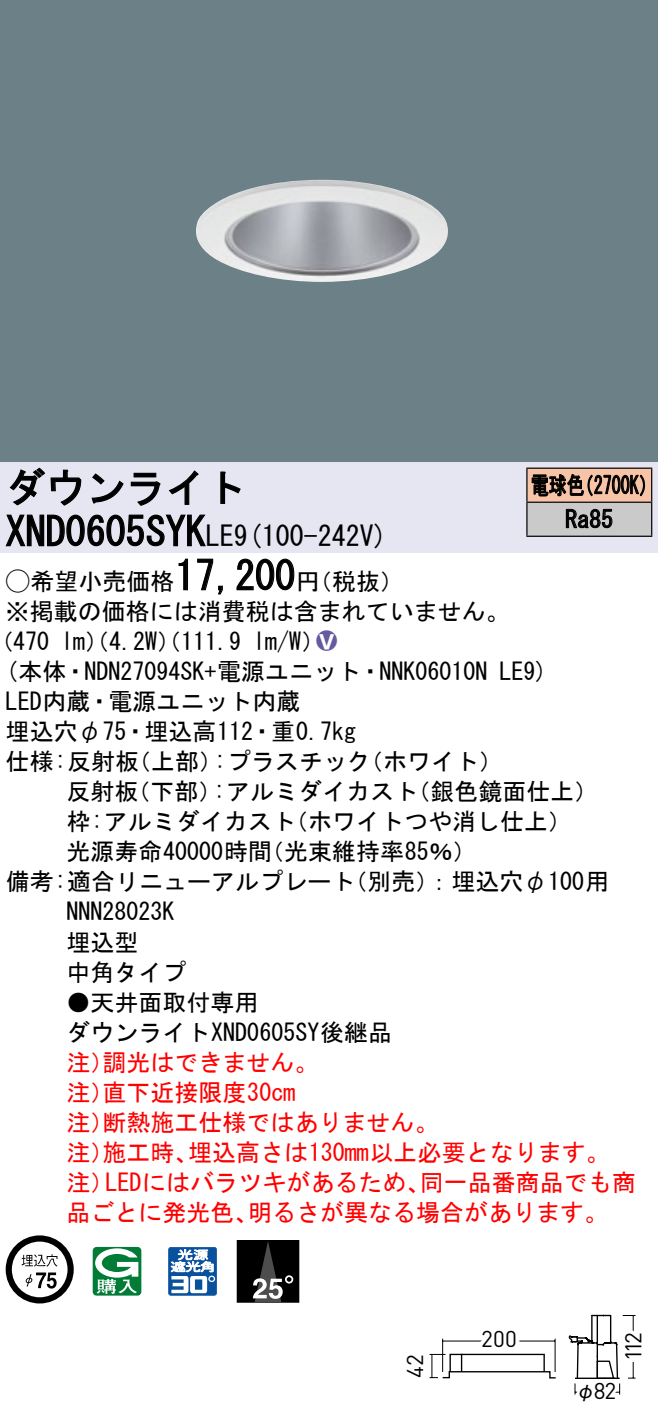
<style>
.page{position:relative;width:658px;height:1420px;background:#fff}
.page>*{position:absolute;margin:0;border:0;box-sizing:border-box;transform-origin:0 0}
.t1{font:40px "MS Gothic";color:#000}
.t2{font:28px "MS Gothic";color:#000}
.t3{font:24px/30px "MS Gothic";color:#000}
.t4{font:24px/30px "MS Gothic";color:#f00}
.t5{font:24px/34px "MS Gothic";color:#000;scale:.75 1}
.t6{font:24px "Ford Classification 1";color:#635aa0}
.t7{font:22.8px "DINOT";letter-spacing:-.02em;color:#000}
.t8{font:20px "Gothic BBB Pro Medium 90 pv RKSJ H";color:#000}
.s1{font-size:28px}
.s2{font-family:"Ford Classification 1"}
.s3{color:#fff}
</style>
<div class="page">
<div style="left:0;top:0;width:658px;height:462px;background:#6c8087"></div>
<img style="left:196px;top:180px;width:252px;height:102px">
<div style="left:0;top:462px;width:658px;height:90px;background:#e6e5f2"></div>
<svg style="left:9px;top:467px;width:73px;height:39px"></svg>
<svg style="left:91px;top:473px;width:33px;height:30px"></svg>
<svg style="left:130px;top:472px;width:30px;height:34px"></svg>
<svg style="left:168px;top:470px;width:30px;height:35px"></svg>
<svg style="left:220px;top:471px;width:21px;height:33px"></svg>
<svg style="left:5px;top:514px;width:201px;height:32px"></svg>
<svg style="left:178px;top:558px;width:10px;height:32px"></svg>
<svg style="left:197px;top:558px;width:26px;height:37px"></svg>
<svg style="left:236px;top:558px;width:59px;height:32px"></svg>
<svg style="left:6px;top:1235px;width:68px;height:68px"></svg>
<svg style="left:93px;top:1246px;width:48px;height:49px"></svg>
<svg style="left:168px;top:1247px;width:49px;height:48px"></svg>
<div style="left:237px;top:1240px;width:62px;height:61px;background:#000"></div>
<div style="left:237px;top:1239px;width:62px;height:63px;border:1px solid #000"></div>
<svg style="left:285px;top:1274px;width:8px;height:9px"></svg>
<svg style="left:253px;top:1240px;width:38px;height:61px"></svg>
<div style="left:527px;top:468px;width:124px;height:34px;background:#f7c4a7"></div>
<div style="left:527px;top:502px;width:124px;height:34px;background:#cacaca"></div>
<hr style="left:526px;top:467px;width:126px;height:2px;background:#000">
<hr style="left:526px;top:468px;width:1px;height:33px;background:#000">
<hr style="left:651px;top:468px;width:1px;height:33px;background:#000">
<hr style="left:526px;top:501px;width:126px;height:2px;background:#000">
<hr style="left:526px;top:502px;width:1px;height:33px;background:#000">
<hr style="left:651px;top:502px;width:1px;height:33px;background:#000">
<hr style="left:526px;top:535px;width:126px;height:2px;background:#000">
<svg style="left:531px;top:474px;width:114px;height:23px"></svg>
<svg style="left:565px;top:508px;width:47px;height:20px"></svg>
<svg style="left:429px;top:1338px;width:127px;height:41px"></svg>
<svg style="left:568px;top:1314px;width:68px;height:81px"></svg>
<h1 class="t1" style="left:6px;top:467px;width:242px">ダウンライト</h1>
<p class="t2" style="left:234px;top:522px;width:155px">(9 100-242 (V</p>
<h1 class="t1" style="left:6px;top:511px;width:230px">XND0605SYK<span class="s1">LE</span></h1>
<h1 class="t1" style="left:175px;top:555px;width:121px">17,200</h1>
<p class="t3" style="left:6px;top:566px;width:505px"><span class="s2">A</span>希望小売価格<br>※掲載の価格には消費税は含まれていません。</p>
<p class="t6" style="left:316px;top:629px;width:22px">2<span class="s3">8</span></p>
<p class="t3" style="left:296px;top:566px;width:109px">（円税抜(</p>
<p class="t3" style="left:253px;top:626px;width:73px">l m (W/</p>
<p class="t3" style="left:-11px;top:626px;width:62px">（470</p>
<p class="t3" style="left:61px;top:626px;width:182px">lm）（4.2 ）（W 111.9</p>
<p class="t5" style="left:565px;top:468px;width:65px;text-indent:-34px">電球色<br>Ra85</p>
<p class="t5" style="left:575px;top:468px;width:109px">（2700 (K</p>
<p class="t3" style="left:6px;top:656px;width:483px">(本体・NDN27094SK+電源ユニット・NNK06010N</p>
<p class="t3" style="left:6px;top:686px;width:296px">LED内蔵・電源ユニット内蔵</p>
<p class="t3" style="left:6px;top:716px;width:352px">埋込穴φ75・埋込高112・重0.7kg</p>
<p class="t3" style="left:359px;top:746px;width:145px">（ホワイト(</p>
<p class="t3" style="left:214px;top:746px;width:158px">:プラスチック</p>
<p class="t3" style="left:6px;top:746px;width:135px">仕様:反射板</p>
<p class="t3" style="left:127px;top:746px;width:97px">（上部）</p>
<p class="t3" style="left:499px;top:656px;width:50px">LE (9</p>
<p class="t3" style="left:66px;top:776px;width:74px">反射板</p>
<p class="t3" style="left:126px;top:776px;width:97px">（下部）</p>
<p class="t3" style="left:213px;top:776px;width:206px">:アルミダイカスト</p>
<p class="t3" style="left:406px;top:776px;width:193px">（銀色鏡面仕上(</p>
<p class="t3" style="left:260px;top:806px;width:218px;text-indent:-193px">枠:アルミダイカスト<br>（光束維持率85％(</p>
<p class="t3" style="left:284px;top:806px;width:289px">（ホワイトつや消し仕上(</p>
<p class="t3" style="left:66px;top:836px;width:207px">光源寿命40000時間</p>
<p class="t3" style="left:66px;top:866px;width:290px;text-indent:-61px">備考:適合リニューアルプレート<br>NNN28023K<br>埋込型<br>中角タイプ</p>
<p class="t3" style="left:66px;top:986px;width:327px">●天井面取付専用<br>ダウンライトXND0605SY後継品</p>
<p class="t4" style="left:102px;top:1046px;width:217px">調光はできません。</p>
<p class="t3" style="left:343px;top:866px;width:267px">（別売：）埋込穴φ100用</p>
<p class="t4" style="left:102px;top:1046px;width:194px;text-indent:-36px">注）<br>直下近接限度30cm</p>
<p class="t4" style="left:102px;top:1076px;width:337px;text-indent:-36px">注）<br>断熱施工仕様ではありません。</p>
<p class="t4" style="left:66px;top:1106px;width:49px">注）</p>
<p class="t4" style="left:188px;top:1136px;width:423px">埋込高さは130mm以上必要となります。</p>
<p class="t4" style="left:102px;top:1136px;width:97px">施工時、</p>
<p class="t4" style="left:66px;top:1136px;width:49px">注）</p>
<p class="t4" style="left:66px;top:1166px;width:49px">注）</p>
<p class="t4" style="left:105px;top:1166px;width:326px">LEDにはバラツキがあるため、</p>
<p class="t4" style="left:420px;top:1166px;width:217px">同一品番商品でも商</p>
<p class="t4" style="left:66px;top:1196px;width:193px">品ごとに発光色、</p>
<p class="t4" style="left:248px;top:1196px;width:362px">明るさが異なる場合があります。</p>
<p class="t7" style="left:399px;top:1377px;width:25px;rotate:-90deg">42</p>
<p class="t7" style="left:481px;top:1322px;width:37px">200</p>
<p class="t7" style="left:593px;top:1374px;width:24px">82</p>
<p class="t8" style="left:575px;top:1374px;width:21px">φ</p>
<p class="t7" style="left:617px;top:1360px;width:30px;rotate:-90deg">112</p>
</div>
